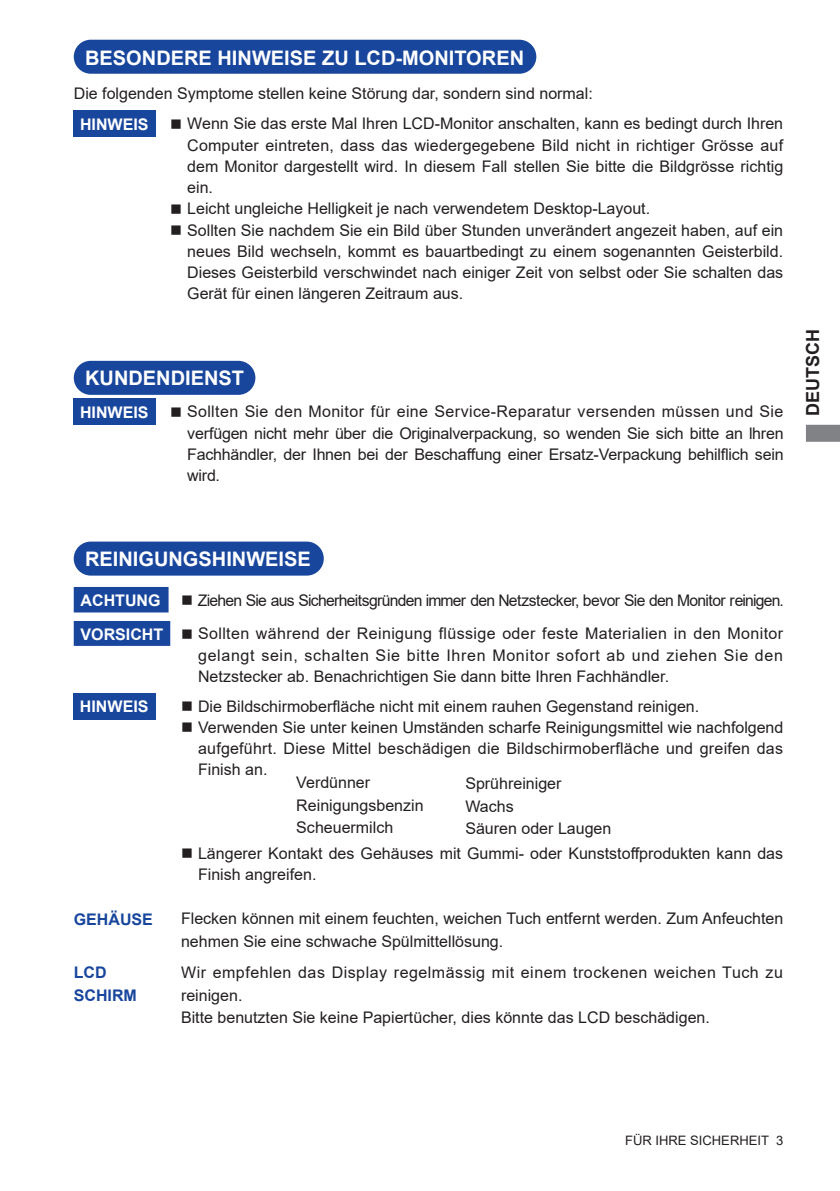
<style>
.page{position:relative;width:840px;height:1191px;background:#fff}
.page>*{position:absolute;margin:0;border:0;box-sizing:border-box;transform-origin:0 0}
.t1{font:700 20px "Arial";color:#fff}
.t2{font:700 18px "Arial";color:#231f20}
.t3{font:16px/21.2px "Arial";color:#231f20}
.t4{font:16px/33.4px "Arial";letter-spacing:-.02em;color:#231f20;text-align:right}
.t5{font:16px/21.2px "Arial";letter-spacing:.04em;color:#231f20}
.t6{font:700 16px "Arial";color:#fff}
.t7{font:700 16px/22.6px "Arial";color:#18469d}
.t8{font:13px "Arial";color:#231f20}
.s1{font-weight:700;color:#fff}
</style>
<div class="page">
<svg style="left:806px;top:425px;width:33px;height:17px"></svg>
<div style="left:75px;top:542px;width:247px;height:32px;background:#18469d;border-radius:16px"></div>
<div style="left:74px;top:541px;width:249px;height:34px;border:2px solid #18469d;border-radius:16px"></div>
<div style="left:75px;top:362px;width:179px;height:32px;background:#18469d;border-radius:16px"></div>
<div style="left:74px;top:361px;width:181px;height:34px;border:2px solid #18469d;border-radius:16px"></div>
<div style="left:75px;top:41px;width:460px;height:32px;background:#18469d;border-radius:16px"></div>
<div style="left:74px;top:40px;width:462px;height:34px;border:2px solid #18469d;border-radius:16px"></div>
<div style="left:74px;top:587px;width:94px;height:25px;background:#18469d"></div>
<div style="left:74px;top:621px;width:96px;height:25px;background:#18469d;border:2px solid #18469d"></div>
<div style="left:74px;top:693px;width:82px;height:26px;background:#18469d"></div>
<div style="left:74px;top:399px;width:82px;height:26px;background:#18469d"></div>
<div style="left:74px;top:111px;width:82px;height:26px;background:#18469d"></div>
<p class="t1" style="left:85px;top:44px;width:440px">BESONDERE HINWEISE ZU LCD-MONITOREN</p>
<p class="t3" style="left:74px;top:83px;width:520px">Die folgenden Symptome stellen keine Störung dar, sondern sind normal:</p>
<p class="t6" style="left:80px;top:113px;width:70px">HINWEIS</p>
<p class="t3" style="left:187px;top:113px;width:597px;text-align:justify;text-indent:-17px">■ Wenn Sie das erste Mal Ihren LCD-Monitor anschalten, kann es bedingt durch Ihren Computer eintreten, dass das wiedergegebene Bild nicht in richtiger Grösse auf dem Monitor dargestellt wird. In diesem Fall stellen Sie bitte die Bildgrösse richtig ein.</p>
<p class="t3" style="left:170px;top:198px;width:481px">■ Leicht ungleiche Helligkeit je nach verwendetem Desktop-Layout.</p>
<p class="t3" style="left:187px;top:219px;width:597px;text-align:justify;text-indent:-17px">■ Sollten Sie nachdem Sie ein Bild über Stunden unverändert angezeit haben, auf ein neues Bild wechseln, kommt es bauartbedingt zu einem sogenannten Geisterbild.<br>Dieses Geisterbild verschwindet nach einiger Zeit von selbst oder Sie schalten das Gerät für einen längeren Zeitraum aus.</p>
<p class="t1" style="left:85px;top:364px;width:160px">KUNDENDIENST</p>
<p class="t6" style="left:80px;top:401px;width:70px">HINWEIS</p>
<p class="t3" style="left:187px;top:401px;width:597px;text-align:justify;text-indent:-17px">■ Sollten Sie den Monitor für eine Service-Reparatur versenden müssen und Sie verfügen nicht mehr über die Originalverpackung, so wenden Sie sich bitte an lhren Fachhändler, der Ihnen bei der Beschaffung einer Ersatz-Verpackung behilflich sein wird.</p>
<p class="t2" style="left:799px;top:415px;width:88px;rotate:-90deg">DEUTSCH</p>
<p class="t1" style="left:85px;top:545px;width:227px">REINIGUNGSHINWEISE</p>
<p class="t4" style="left:80px;top:583px;width:704px">■ Ziehen Sie aus Sicherheitsgründen immer den Netzstecker, bevor Sie den Monitor reinigen.<br><span class="s1">VORSICHT</span> ■ Sollten während der Reinigung flüssige oder feste Materialien in den Monitor</p>
<p class="t5" style="left:198px;top:644px;width:586px">gelangt sein, schalten Sie bitte Ihren Monitor sofort ab und ziehen Sie den<br>Netzstecker ab. Benachrichtigen Sie dann bitte Ihren Fachhändler.</p>
<p class="t6" style="left:80px;top:589px;width:81px">ACHTUNG</p>
<p class="t6" style="left:80px;top:695px;width:70px">HINWEIS</p>
<p class="t3" style="left:181px;top:695px;width:519px">■ Die Bildschirmoberfläche nicht mit einem rauhen Gegenstand reinigen.</p>
<p class="t3" style="left:198px;top:716px;width:586px;text-align:justify;text-indent:-17px">■ Verwenden Sie unter keinen Umständen scharfe Reinigungsmittel wie nachfolgend aufgeführt. Diese Mittel beschädigen die Bildschirmoberfläche und greifen das Finish an.</p>
<p class="t3" style="left:296px;top:771px;width:129px;line-height:22.6px">Verdünner<br>Reinigungsbenzin<br>Scheuermilch</p>
<p class="t3" style="left:465px;top:772px;width:147px;line-height:22.6px">Sprühreiniger<br>Wachs<br>Säuren oder Laugen</p>
<p class="t3" style="left:198px;top:842px;width:586px;text-indent:-17px">■ Längerer Kontakt des Gehäuses mit Gummi- oder Kunststoffprodukten kann das<br>Finish angreifen.</p>
<p class="t7" style="left:74px;top:908px;width:81px">GEHÄUSE</p>
<p class="t3" style="left:181px;top:907px;width:603px;line-height:22.6px">Flecken können mit einem feuchten, weichen Tuch entfernt werden. Zum Anfeuchten nehmen Sie eine schwache Spülmittellösung.</p>
<p class="t7" style="left:74px;top:961px;width:65px">LCD<br>SCHIRM</p>
<p class="t3" style="left:181px;top:961px;width:603px;line-height:22.6px">Wir empfehlen das Display regelmässig mit einem trockenen weichen Tuch zu reinigen.<br>Bitte benutzten Sie keine Papiertücher, dies könnte das LCD beschädigen.</p>
<p class="t8" style="left:624px;top:1131px;width:159px">FÜR IHRE SICHERHEIT 3</p>
</div>
